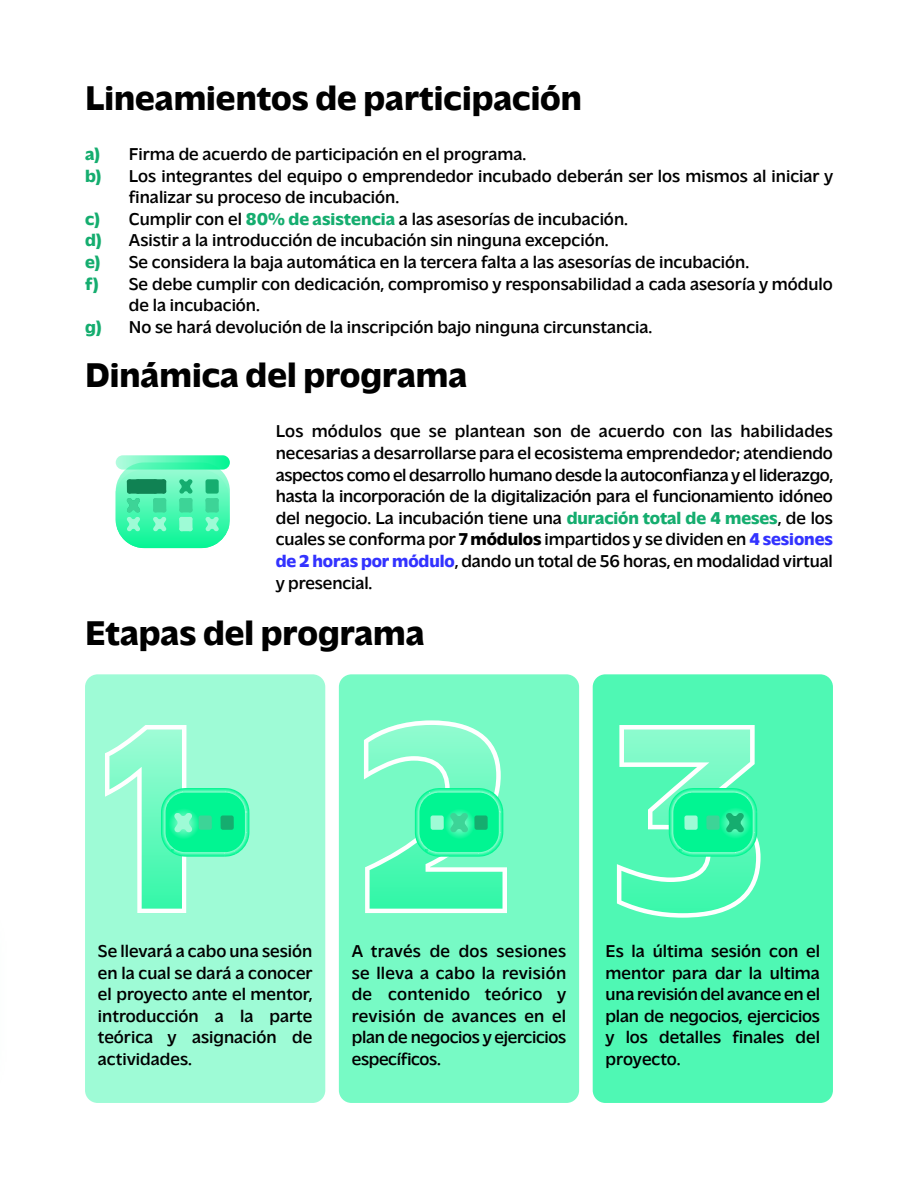
<style>
.page{position:relative;width:918px;height:1188px;background:#fff}
.page>*{position:absolute;margin:0;border:0;box-sizing:border-box;transform-origin:0 0}
.t1{font:800 36px "Massilia";color:#000}
.t2{font:18px/21.6px "Massilia";color:#000;text-align:justify}
.t3{font:800 18px/21.6px "Massilia";color:#15ad6f}
.s1{font-weight:800;color:#15ad6f}
.s2{font-weight:800}
.s3{font-weight:800;color:#33f}
</style>
<div class="page">
<svg style="left:116px;top:455px;width:114px;height:93px;background:#54edaf"></svg>
<div style="left:85px;top:674px;width:240px;height:429px;background:#9efbd6;border-radius:13px"></div>
<div style="left:339px;top:674px;width:240px;height:429px;background:#77fac5;border-radius:13px"></div>
<div style="left:593px;top:674px;width:240px;height:429px;background:#4ff8b4;border-radius:13px"></div>
<svg style="left:105px;top:725px;width:144px;height:188px"></svg>
<svg style="left:364px;top:720px;width:143px;height:193px"></svg>
<svg style="left:617px;top:725px;width:144px;height:193px"></svg>
<h1 class="t1" style="left:85px;top:73px;width:499px">Lineamientos de participación</h1>
<p class="t2" style="left:129px;top:142px;width:706px;text-align:left">Firma de acuerdo de participación en el programa.<br>Los integrantes del equipo o emprendedor incubado deberán ser los mismos al iniciar y finalizar su proceso de incubación.<br>Cumplir con el <span class="s1">80% de asistencia</span> a las asesorías de incubación.<br>Asistir a la introducción de incubación sin ninguna excepción.<br>Se considera la baja automática en la tercera falta a las asesorías de incubación.<br>Se debe cumplir con dedicación, compromiso y responsabilidad a cada asesoría y módulo de la incubación.<br>No se hará devolución de la inscripción bajo ninguna circunstancia.</p>
<h1 class="t1" style="left:85px;top:350px;width:384px">Dinámica del programa</h1>
<p class="t2" style="left:276px;top:419px;width:559px">Los módulos que se plantean son de acuerdo con las habilidades necesarias a desarrollarse para el ecosistema emprendedor; atendiendo aspectos como el desarrollo humano desde la autoconfianza y el liderazgo, hasta la incorporación de la digitalización para el funcionamiento idóneo del negocio. La incubación tiene una <span class="s1">duración total de 4 meses</span>, de los cuales se conforma por <span class="s2">7 módulos</span> impartidos y se dividen en <span class="s3">4 sesiones de 2 horas por módulo</span>, dando un total de 56 horas, en modalidad virtual y presencial.</p>
<p class="t3" style="left:85px;top:142px;width:18px">a) b)</p>
<p class="t3" style="left:85px;top:207px;width:18px;text-align:justify">c) d) e) f)</p>
<p class="t3" style="left:85px;top:315px;width:18px">g)</p>
<h1 class="t1" style="left:85px;top:608px;width:341px">Etapas del programa</h1>
<p class="t2" style="left:98px;top:939px;width:216px">Se llevará a cabo una sesión en la cual se dará a conocer el proyecto ante el mentor, introducción a la parte teórica y asignación de actividades.</p>
<p class="t2" style="left:352px;top:939px;width:216px">A través de dos sesiones se lleva a cabo la revisión de contenido teórico y revisión de avances en el plan de negocios y ejercicios específicos.</p>
<p class="t2" style="left:606px;top:939px;width:216px">Es la última sesión con el mentor para dar la ultima una revisión del avance en el plan de negocios, ejercicios y los detalles finales del proyecto.</p>
</div>
